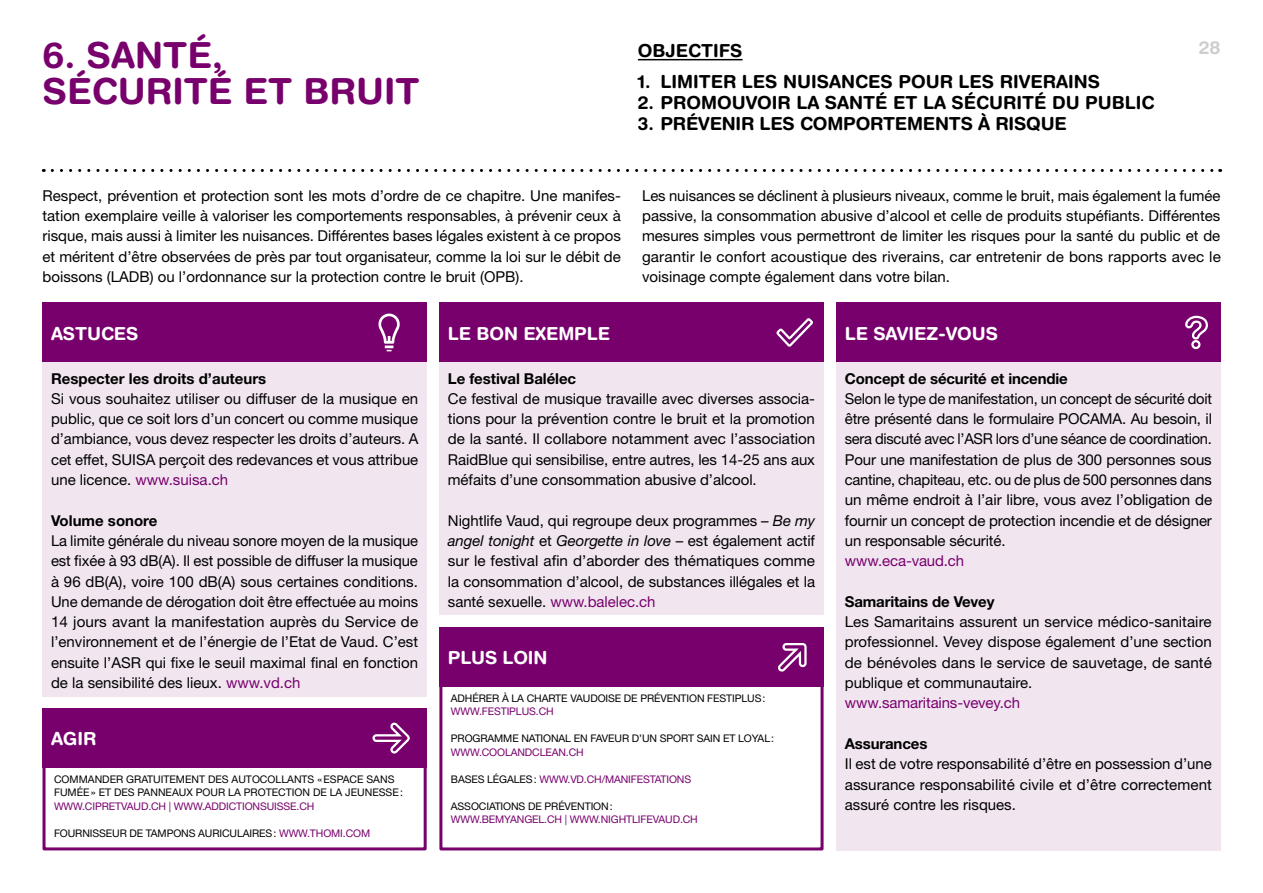
<style>
.page{position:relative;width:1263px;height:893px;background:#fff}
.page>*{position:absolute;margin:0;border:0;box-sizing:border-box;transform-origin:0 0}
.t1{font:700 36px/36px "Helvetica Rounded";color:#78006d}
.t2{font:700 18px "Helvetica Rounded";color:#000}
.t3{font:700 18px "Helvetica Rounded";letter-spacing:-.005em;color:#fff}
.t4{font:700 18px "Helvetica Rounded";color:#cececd}
.t5{font:15px/20.2px "Helvetica Neue";color:#000;text-align:justify}
.t6{font:700 15px "Helvetica Neue";letter-spacing:-.01em;color:#000}
.t7{font:15px "Helvetica Neue";letter-spacing:-.01em;color:#78006d}
.t8{font:10.5px/13.5px "Helvetica Neue";letter-spacing:-.01em;color:#000}
.t9{font:10.5px "Helvetica Neue";letter-spacing:-.01em;color:#78006d}
.s1{color:#78006d}
.s2{font-style:italic}
.s3{color:#000}
</style>
<div class="page">
<svg style="left:52px;top:169px;width:1169px;height:3px"></svg>
<div style="left:439px;top:359px;width:384px;height:256px;background:#f1e6f0"></div>
<div style="left:836px;top:350px;width:384px;height:500px;background:#f1e6f0"></div>
<div style="left:43px;top:350px;width:384px;height:346px;background:#f1e6f0"></div>
<div style="left:43px;top:303px;width:384px;height:59px;background:#78006d"></div>
<div style="left:439px;top:303px;width:384px;height:59px;background:#78006d"></div>
<div style="left:836px;top:303px;width:384px;height:59px;background:#78006d"></div>
<svg style="left:378px;top:314px;width:22px;height:37px"></svg>
<svg style="left:776px;top:318px;width:37px;height:29px"></svg>
<svg style="left:1185px;top:315px;width:23px;height:35px"></svg>
<hr style="left:638px;top:59px;width:105px;height:1px;background:#000">
<div style="left:439px;top:673px;width:384px;height:177px;border:3px solid #78006d"></div>
<div style="left:439px;top:627px;width:384px;height:60px;background:#78006d"></div>
<div style="left:43px;top:753px;width:384px;height:97px;border:3px solid #78006d"></div>
<div style="left:43px;top:708px;width:384px;height:60px;background:#78006d"></div>
<svg style="left:778px;top:643px;width:29px;height:29px"></svg>
<svg style="left:372px;top:722px;width:38px;height:32px"></svg>
<h1 class="t1" style="left:43px;top:37px;width:378px">6. SANTÉ,<br>SÉCURITÉ ET BRUIT</h1>
<p class="t2" style="left:638px;top:39px;width:106px">OBJECTIFS</p>
<p class="t2" style="left:638px;top:71px;width:464px">1. LIMITER LES NUISANCES POUR LES RIVERAINS</p>
<p class="t2" style="left:638px;top:91px;width:518px">2. PROMOUVOIR LA SANTÉ ET LA SÉCURITÉ DU PUBLIC</p>
<p class="t2" style="left:638px;top:112px;width:430px">3. PRÉVENIR LES COMPORTEMENTS À RISQUE</p>
<p class="t4" style="left:1199px;top:37px;width:23px">28</p>
<p class="t5" style="left:43px;top:185px;width:580px">Respect, prévention et protection sont les mots d’ordre de ce chapitre. Une manifes&shy;tation exemplaire veille à valoriser les comportements responsables, à prévenir ceux à risque, mais aussi à limiter les nuisances. Différentes bases légales existent à ce propos et méritent d’être observées de près par tout organisateur, comme la loi sur le débit de boissons (LADB) ou l’ordonnance sur la protection contre le bruit (OPB).</p>
<p class="t5" style="left:642px;top:185px;width:580px">Les nuisances se déclinent à plusieurs niveaux, comme le bruit, mais également la fumée passive, la consommation abusive d’alcool et celle de produits stupéfiants. Différentes mesures simples vous permettront de limiter les risques pour la santé du public et de garantir le confort acoustique des riverains, car entretenir de bons rapports avec le voisinage compte également dans votre bilan.</p>
<p class="t3" style="left:51px;top:322px;width:89px">ASTUCES</p>
<p class="t3" style="left:448px;top:322px;width:164px">LE BON EXEMPLE</p>
<p class="t3" style="left:845px;top:322px;width:155px">LE SAVIEZ-VOUS</p>
<p class="t6" style="left:51px;top:369px;width:217px">Respecter les droits d’auteurs</p>
<p class="t5" style="left:51px;top:388px;width:369px">Si vous souhaitez utiliser ou diffuser de la musique en public, que ce soit lors d’un concert ou comme musique d’ambiance, vous devez respecter les droits d’auteurs. A cet effet, SUISA perçoit des redevances et vous attribue une licence. <span class="s1">www.suisa.ch</span></p>
<p class="t6" style="left:51px;top:511px;width:108px">Volume sonore</p>
<p class="t5" style="left:51px;top:530px;width:369px">La limite générale du niveau sonore moyen de la musique est fixée à 93 dB(A). Il est possible de diffuser la musique à 96 dB(A), voire 100 dB(A) sous certaines conditions.<br>Une demande de dérogation doit être effectuée au moins 14 jours avant la manifestation auprès du Service de l’environnement et de l’énergie de l’Etat de Vaud. C’est ensuite l’ASR qui fixe le seuil maximal final en fonction de la sensibilité des lieux. <span class="s1">www.vd.ch</span></p>
<p class="t3" style="left:51px;top:728px;width:47px">AGIR</p>
<p class="t8" style="left:54px;top:772px;width:350px">COMMANDER GRATUITEMENT DES AUTOCOLLANTS «ESPACE SANS<br>FUMÉE» ET DES PANNEAUX POUR LA PROTECTION DE LA JEUNESSE:</p>
<p class="t9" style="left:54px;top:799px;width:262px">WWW.CIPRETVAUD.CH | WWW.ADDICTIONSUISSE.CH</p>
<p class="t8" style="left:54px;top:826px;width:318px">FOURNISSEUR DE TAMPONS AURICULAIRES: <span class="s1">WWW.THOMI.COM</span></p>
<p class="t6" style="left:448px;top:369px;width:130px">Le festival Balélec</p>
<p class="t5" style="left:448px;top:388px;width:369px">Ce festival de musique travaille avec diverses associa&shy;tions pour la prévention contre le bruit et la promotion de la santé. Il collabore notamment avec l’association RaidBlue qui sensibilise, entre autres, les 14-25 ans aux méfaits d’une consommation abusive d’alcool.</p>
<p class="t5" style="left:448px;top:510px;width:369px">Nightlife Vaud, qui regroupe deux programmes – <span class="s2">Be my angel tonight</span> et <span class="s2">Georgette in love</span> – est également actif sur le festival afin d’aborder des thématiques comme la consommation d’alcool, de substances illégales et la santé sexuelle. <span class="s1">www.balelec.ch</span></p>
<p class="t3" style="left:448px;top:647px;width:101px">PLUS LOIN</p>
<p class="t8" style="left:451px;top:691px;width:316px">ADHÉRER À LA CHARTE VAUDOISE DE PRÉVENTION FESTIPLUS:</p>
<p class="t9" style="left:451px;top:705px;width:104px">WWW.FESTIPLUS.CH</p>
<p class="t8" style="left:451px;top:732px;width:325px">PROGRAMME NATIONAL EN FAVEUR D’UN SPORT SAIN ET LOYAL:</p>
<p class="t9" style="left:451px;top:746px;width:134px">WWW.COOLANDCLEAN.CH</p>
<p class="t9" style="left:451px;top:773px;width:242px"><span class="s3">BASES LÉGALES:</span> WWW.VD.CH/MANIFESTATIONS</p>
<p class="t8" style="left:451px;top:799px;width:163px">ASSOCIATIONS DE PRÉVENTION:</p>
<p class="t9" style="left:451px;top:813px;width:248px">WWW.BEMYANGEL.CH | WWW.NIGHTLIFEVAUD.CH</p>
<p class="t6" style="left:845px;top:369px;width:224px">Concept de sécurité et incendie</p>
<p class="t5" style="left:845px;top:388px;width:369px">Selon le type de manifestation, un concept de sécurité doit être présenté dans le formulaire POCAMA. Au besoin, il sera discuté avec l’ASR lors d’une séance de coordination.<br>Pour une manifestation de plus de 300 personnes sous cantine, chapiteau, etc. ou de plus de 500 personnes dans un même endroit à l’air libre, vous avez l’obligation de fournir un concept de protection incendie et de désigner un responsable sécurité.</p>
<p class="t7" style="left:845px;top:552px;width:121px">www.eca-vaud.ch</p>
<p class="t6" style="left:845px;top:592px;width:151px">Samaritains de Vevey</p>
<p class="t5" style="left:845px;top:611px;width:369px">Les Samaritains assurent un service médico-sanitaire professionnel. Vevey dispose également d’une section de bénévoles dans le service de sauvetage, de santé publique et communautaire.</p>
<p class="t7" style="left:845px;top:694px;width:177px">www.samaritains-vevey.ch</p>
<p class="t6" style="left:845px;top:734px;width:84px">Assurances</p>
<p class="t5" style="left:845px;top:754px;width:369px">Il est de votre responsabilité d’être en possession d’une assurance responsabilité civile et d’être correctement assuré contre les risques.</p>
</div>
